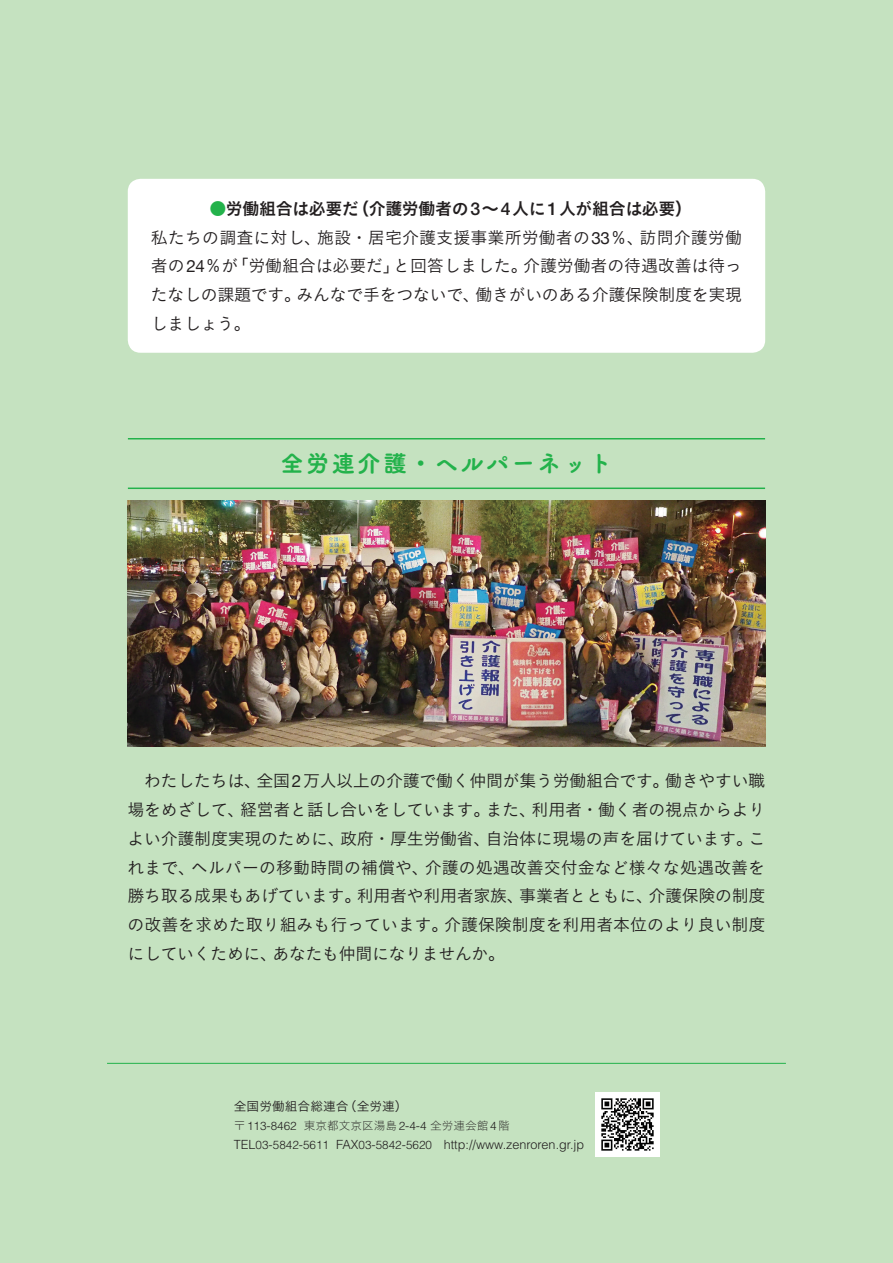
<style>
.page{position:relative;width:893px;height:1263px;background:#c5e2c0}
.page>*{position:absolute;margin:0;border:0;box-sizing:border-box;transform-origin:0 0}
.t1{font:23.4px "Tsuku B Rd Gothic Std E";letter-spacing:.1em;color:#23b24b}
.t2{font:16.95px/28.7px "Koburina Go Std N W3";letter-spacing:-.02em;color:#231f20;text-align:justify}
.t3{font:16.95px "Koburina Go Std N W6";letter-spacing:-.025em;color:#231f20}
.t4{font:12.75px "Koburina Go Std N W3";color:#231f20}
.t5{font:300 12.6px "Helvetica";color:#231f20}
.t6{font:11.7px "Koburina Go Std N W1";color:#231f20}
.s1{color:#23b24b}
.s2{font-family:"Helvetica Neue";font-weight:500;font-size:17.7px}
.s3{font-family:"Helvetica Neue"}
.s4{font-family:"Helvetica";font-weight:300}
.s5{font-family:"Helvetica";font-weight:300;font-size:12.6px}
.s6{font-size:11.7px}
</style>
<div class="page">
<div style="left:128px;top:179px;width:637px;height:174px;background:#fff;border-radius:13px"></div>
<img style="left:128px;top:500px;width:637px;height:247px">
<hr style="left:107px;top:1063px;width:679px;height:1px;background:#23b24b">
<hr style="left:128px;top:487px;width:637px;height:2px;background:#23b24b">
<hr style="left:128px;top:438px;width:637px;height:1px;background:#23b24b">
<img style="left:595px;top:1093px;width:64px;height:64px">
<p class="t3" style="left:209px;top:195px;width:484px"><span class="s1">●</span>労働組合は必要だ（介護労働者の<span class="s2">3</span>～<span class="s2">4</span>人に<span class="s2">1</span>人が組合は必要）</p>
<p class="t2" style="left:151px;top:223px;width:593px">私たちの調査に対し、施設・居宅介護支援事業所労働者の<span class="s3">33</span>％、訪問介護労働者の<span class="s3">24</span>％が「労働組合は必要だ」と回答しました。介護労働者の待遇改善は待ったなしの課題です。みんなで手をつないで、働きがいのある介護保険制度を実現しましょう。</p>
<h1 class="t1" style="left:280px;top:444px;width:334px">全労連介護・ヘルパーネット</h1>
<p class="t2" style="left:128px;top:766px;width:639px">　わたしたちは、全国<span class="s3">2</span>万人以上の介護で働く仲間が集う労働組合です。働きやすい職場をめざして、経営者と話し合いをしています。また、利用者・働く者の視点からよりよい介護制度実現のために、政府・厚生労働省、自治体に現場の声を届けています。これまで、ヘルパーの移動時間の補償や、介護の処遇改善交付金など様々な処遇改善を勝ち取る成果もあげています。利用者や利用者家族、事業者とともに、介護保険の制度の改善を求めた取り組みも行っています。介護保険制度を利用者本位のより良い制度にしていくために、あなたも仲間になりませんか。</p>
<p class="t4" style="left:234px;top:1096px;width:175px">全国労働組合総連合（全労連）</p>
<p class="t6" style="left:234px;top:1116px;width:277px">〒<span class="s4">113</span><span class="s5">-</span><span class="s4">8462</span> 東京都文京区湯島<span class="s4">2</span><span class="s5">-</span><span class="s4">4</span><span class="s5">-</span><span class="s4">4</span> 全労連会館<span class="s4">4</span>階</p>
<p class="t5" style="left:234px;top:1136px;width:352px">TEL<span class="s6">03</span>-<span class="s6">5842</span>-<span class="s6">5611</span> FAX<span class="s6">03</span>-<span class="s6">5842</span>-<span class="s6">5620</span> http://www.zenroren.gr.jp</p>
</div>
